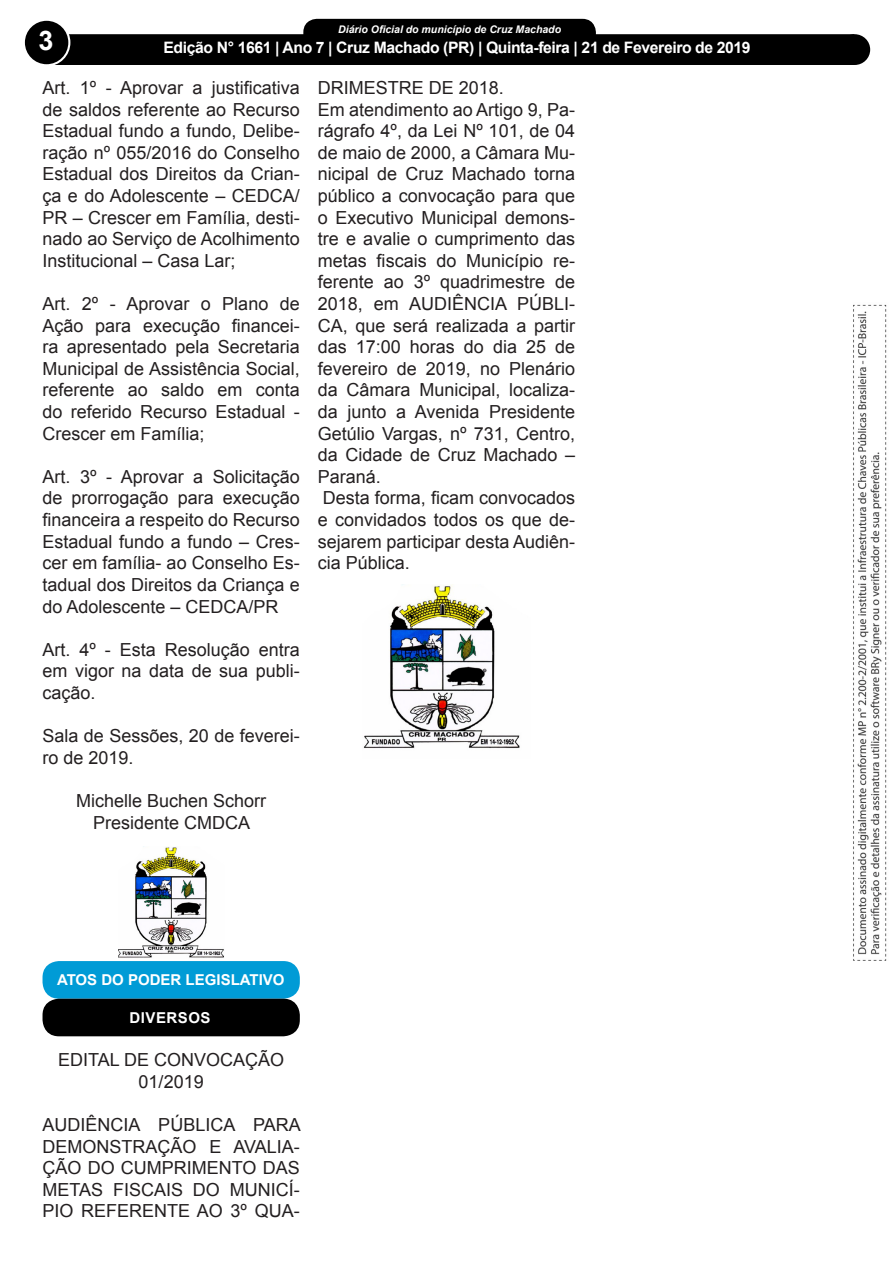
<style>
.page{position:relative;width:893px;height:1263px;background:#fff}
.page>*{position:absolute;margin:0;border:0;box-sizing:border-box;transform-origin:0 0}
.t1{font:700 27px "Arial";color:#fff}
.t2{font:18px/21.6px "Arial";color:#231f20;text-align:justify}
.t3{font:700 15.75px "Arial";letter-spacing:-.025em;color:#fff}
.t4{font:700 15px "Arial";color:#fff}
.t5{font:700 15px "Arial";letter-spacing:.035em;color:#fff}
.t6{font:italic 700 10.5px "Arial";color:#fff}
</style>
<div class="page">
<div style="left:305px;top:20px;width:289px;height:28px;background:#000;border-radius:12px"></div>
<div style="left:303px;top:19px;width:293px;height:31px;border:3px solid #000;border-radius:12px"></div>
<div style="left:39px;top:34px;width:815px;height:31px;background:#000;border:2px solid #000"></div>
<div style="left:24px;top:20px;width:45px;height:45px;background:#000;border-radius:50%"></div>
<div style="left:23px;top:19px;width:47px;height:47px;border:2px solid #fff;border-radius:50%"></div>
<div style="left:840px;top:35px;width:29px;height:29px;background:#000;border-radius:50%"></div>
<div style="left:839px;top:34px;width:31px;height:31px;border:2px solid #000;border-radius:50%"></div>
<div style="left:86px;top:36px;width:676px;height:26px;background:#000"></div>
<img style="left:118px;top:846px;width:106px;height:112px">
<div style="left:43px;top:961px;width:257px;height:38px;background:#009bd6;border-radius:16px"></div>
<div style="left:43px;top:999px;width:257px;height:37px;background:#000;border-radius:16px"></div>
<img style="left:363px;top:584px;width:157px;height:165px">
<img style="left:853px;top:304px;width:34px;height:657px">
<p class="t6" style="left:338px;top:22px;width:224px">Diário Oficial do município de Cruz Machado</p>
<p class="t4" style="left:205px;top:40px;width:491px">Edição 1145 - Cruz Machado (PR) - Terça-Feira - 3 de Janeiro de 2017</p>
<p class="t2" style="left:318px;top:77px;width:188px">DRIMESTRE DE 2018.</p>
<p class="t2" style="left:318px;top:98px;width:259px">Em atendimento ao Artigo 9, Pa&shy;rágrafo 4º, da Lei Nº 101, de 04 de maio de 2000, a Câmara Mu&shy;nicipal de Cruz Machado torna público a convocação para que o Executivo Municipal demons&shy;tre e avalie o cumprimento das metas fiscais do Município re&shy;ferente ao 3º quadrimestre de 2018, em AUDIÊNCIA PÚBLI-CA, que será realizada a partir das 17:00 horas do dia 25 de fevereiro de 2019, no Plenário da Câmara Municipal, localiza&shy;da junto a Avenida Presidente Getúlio Vargas, nº 731, Centro, da Cidade de Cruz Machado – Paraná.</p>
<p class="t2" style="left:318px;top:487px;width:259px">Desta forma, ficam convocados e convidados todos os que de&shy;sejarem participar desta Audiên&shy;cia Pública.</p>
<p class="t1" style="left:38px;top:21px;width:17px">3</p>
<p class="t3" style="left:164px;top:37px;width:589px">Edição N° 1661 | Ano 7 | Cruz Machado (PR) | Quinta-feira | 21 de Fevereiro de 2019</p>
<p class="t2" style="left:43px;top:77px;width:259px">Art. 1º - Aprovar a justificativa de saldos referente ao Recurso Estadual fundo a fundo, Delibe&shy;ração nº 055/2016 do Conselho Estadual dos Direitos da Crian&shy;ça e do Adolescente – CEDCA/ PR – Crescer em Família, desti&shy;nado ao Serviço de Acolhimento Institucional – Casa Lar;</p>
<p class="t2" style="left:43px;top:293px;width:259px">Art. 2º - Aprovar o Plano de Ação para execução financei&shy;ra apresentado pela Secretaria Municipal de Assistência Social, referente ao saldo em conta do referido Recurso Estadual - Crescer em Família;</p>
<p class="t2" style="left:43px;top:466px;width:259px">Art. 3º - Aprovar a Solicitação de prorrogação para execução financeira a respeito do Recurso Estadual fundo a fundo – Cres&shy;cer em família- ao Conselho Es&shy;tadual dos Direitos da Criança e do Adolescente – CEDCA/PR</p>
<p class="t2" style="left:43px;top:638px;width:259px">Art. 4º - Esta Resolução entra em vigor na data de sua publi&shy;cação.</p>
<p class="t2" style="left:43px;top:725px;width:259px">Sala de Sessões, 20 de feverei&shy;ro de 2019.</p>
<p class="t2" style="left:76px;top:790px;width:192px">Michelle Buchen Schorr</p>
<p class="t2" style="left:93px;top:811px;width:159px">Presidente CMDCA</p>
<p class="t4" style="left:57px;top:969px;width:229px">ATOS DO PODER LEGISLATIVO</p>
<p class="t5" style="left:129px;top:1007px;width:83px">DIVERSOS</p>
<p class="t2" style="left:58px;top:1049px;width:228px;text-align:center">EDITAL DE CONVOCAÇÃO<br>01/2019</p>
<p class="t2" style="left:43px;top:1114px;width:260px">AUDIÊNCIA PÚBLICA PARA DEMONSTRAÇÃO E AVALIA-ÇÃO DO CUMPRIMENTO DAS METAS FISCAIS DO MUNICÍ-PIO REFERENTE AO 3º QUA-</p>
</div>
